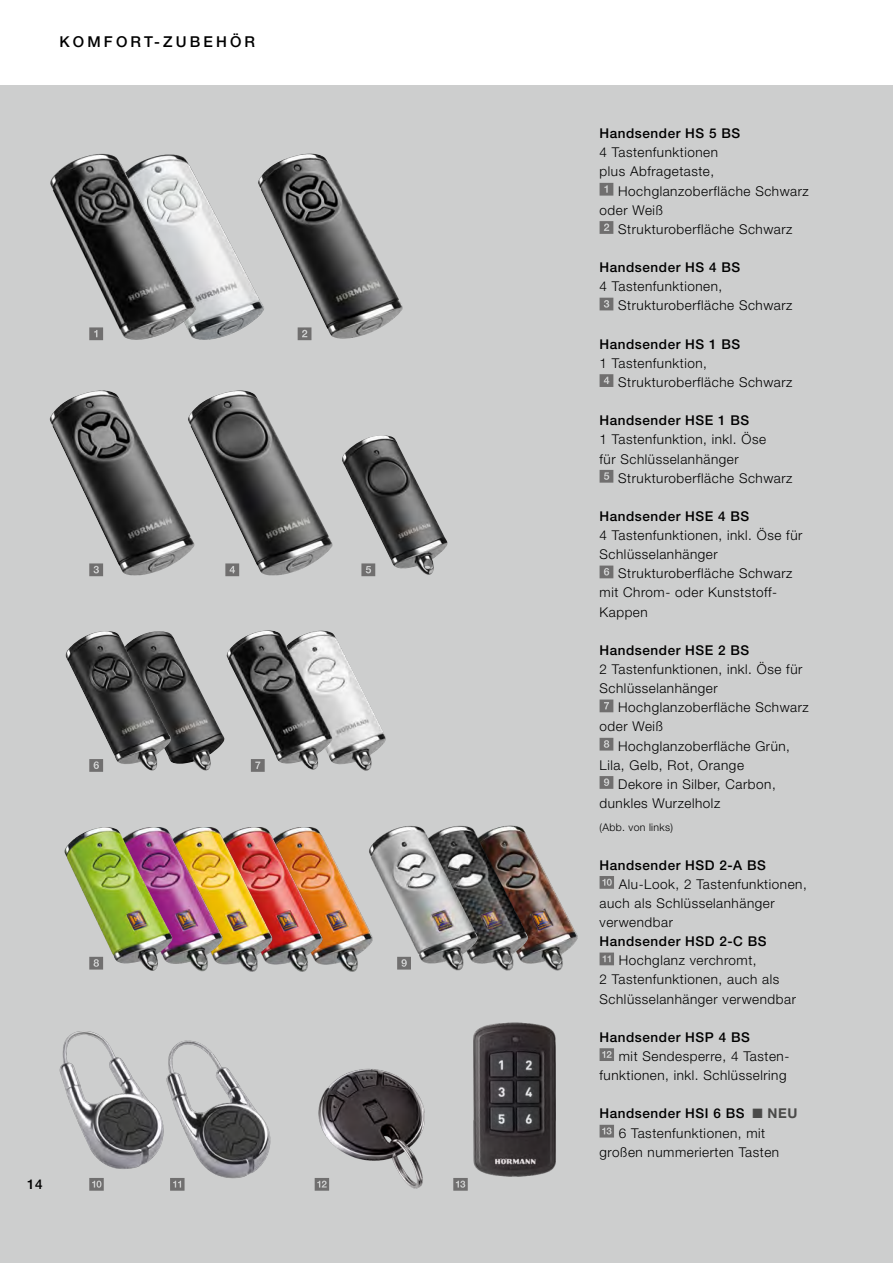
<style>
.page{position:relative;width:893px;height:1263px;background:#fff}
.page>*{position:absolute;margin:0;border:0;box-sizing:border-box;transform-origin:0 0}
.t1{font:500 15px "Hoermann Helvetica Neue";letter-spacing:.21em;color:#000}
.t2{font:300 13.5px/19.2px "Hoermann Helvetica Neue";letter-spacing:.04em;color:#000}
.t3{font:500 13.5px "Hoermann Helvetica Neue";letter-spacing:.04em;color:#000}
.t4{font:300 10.5px "Hoermann Helvetica Neue";letter-spacing:.03em;color:#000}
.s1{font-weight:700;color:#4a4a49}
</style>
<div class="page">
<div style="left:0;top:85px;width:893px;height:1178px;background:#cdcece"></div>
<svg style="left:600px;top:183px;width:13px;height:13px"></svg>
<svg style="left:600px;top:221px;width:13px;height:13px"></svg>
<svg style="left:600px;top:298px;width:13px;height:12px"></svg>
<svg style="left:600px;top:374px;width:13px;height:13px"></svg>
<svg style="left:600px;top:470px;width:13px;height:13px"></svg>
<svg style="left:600px;top:566px;width:13px;height:12px"></svg>
<svg style="left:600px;top:699px;width:13px;height:13px"></svg>
<svg style="left:600px;top:738px;width:13px;height:12px"></svg>
<svg style="left:600px;top:776px;width:13px;height:13px"></svg>
<svg style="left:600px;top:876px;width:14px;height:13px"></svg>
<svg style="left:600px;top:952px;width:14px;height:13px"></svg>
<svg style="left:600px;top:1048px;width:14px;height:13px"></svg>
<svg style="left:600px;top:1125px;width:14px;height:12px"></svg>
<img style="left:314px;top:1068px;width:111px;height:123px">
<img style="left:59px;top:1031px;width:98px;height:138px">
<img style="left:157px;top:1040px;width:114px;height:139px">
<img style="left:473px;top:1022px;width:83px;height:155px">
<svg style="left:89px;top:1178px;width:15px;height:13px"></svg>
<svg style="left:170px;top:1178px;width:15px;height:13px"></svg>
<svg style="left:315px;top:1178px;width:14px;height:13px"></svg>
<img style="left:269px;top:154px;width:134px;height:185px">
<img style="left:201px;top:168px;width:68px;height:172px">
<img style="left:50px;top:153px;width:151px;height:187px">
<svg style="left:89px;top:327px;width:14px;height:13px"></svg>
<svg style="left:298px;top:327px;width:13px;height:13px"></svg>
<img style="left:342px;top:435px;width:106px;height:142px">
<img style="left:50px;top:390px;width:138px;height:186px">
<img style="left:188px;top:390px;width:145px;height:186px">
<svg style="left:89px;top:563px;width:14px;height:13px"></svg>
<svg style="left:225px;top:563px;width:14px;height:13px"></svg>
<svg style="left:361px;top:563px;width:14px;height:13px"></svg>
<img style="left:172px;top:635px;width:53px;height:136px">
<img style="left:333px;top:634px;width:53px;height:137px">
<img style="left:65px;top:631px;width:107px;height:140px">
<img style="left:227px;top:630px;width:106px;height:141px">
<svg style="left:89px;top:759px;width:14px;height:13px"></svg>
<svg style="left:251px;top:759px;width:14px;height:13px"></svg>
<img style="left:532px;top:847px;width:46px;height:124px">
<img style="left:326px;top:844px;width:41px;height:128px">
<img style="left:276px;top:827px;width:50px;height:145px">
<img style="left:226px;top:827px;width:50px;height:145px">
<img style="left:173px;top:827px;width:53px;height:145px">
<img style="left:64px;top:827px;width:109px;height:144px">
<img style="left:482px;top:825px;width:50px;height:146px">
<img style="left:367px;top:825px;width:115px;height:146px">
<svg style="left:89px;top:957px;width:14px;height:12px"></svg>
<svg style="left:397px;top:957px;width:14px;height:12px"></svg>
<svg style="left:453px;top:1178px;width:15px;height:13px"></svg>
<p class="t1" style="left:60px;top:31px;width:197px">KOMFORT-ZUBEHÖR</p>
<p class="t3" style="left:27px;top:1174px;width:17px">14</p>
<p class="t3" style="left:600px;top:124px;width:142px">Handsender HS 5 BS</p>
<p class="t2" style="left:600px;top:142px;width:120px">4 Tastenfunktionen</p>
<p class="t2" style="left:600px;top:161px;width:116px">plus Abfragetaste,</p>
<p class="t2" style="left:618px;top:180px;width:192px">Hochglanzoberfläche Schwarz</p>
<p class="t2" style="left:600px;top:199px;width:65px">oder Weiß</p>
<p class="t2" style="left:618px;top:219px;width:176px">Strukturoberfläche Schwarz</p>
<p class="t3" style="left:600px;top:258px;width:142px">Handsender HS 4 BS</p>
<p class="t2" style="left:618px;top:276px;width:176px;text-indent:-19px">4 Tastenfunktionen,<br>Strukturoberfläche Schwarz</p>
<p class="t3" style="left:600px;top:334px;width:142px">Handsender HS 1 BS</p>
<p class="t2" style="left:618px;top:352px;width:176px;text-indent:-19px">1 Tastenfunktion,<br>Strukturoberfläche Schwarz</p>
<p class="t3" style="left:600px;top:411px;width:151px">Handsender HSE 1 BS</p>
<p class="t2" style="left:600px;top:429px;width:168px">1 Tastenfunktion, inkl. Öse für Schlüsselanhänger</p>
<p class="t2" style="left:618px;top:467px;width:176px">Strukturoberfläche Schwarz</p>
<p class="t3" style="left:600px;top:507px;width:151px">Handsender HSE 4 BS</p>
<p class="t2" style="left:600px;top:525px;width:204px">4 Tastenfunktionen, inkl. Öse für<br>Schlüsselanhänger</p>
<p class="t2" style="left:600px;top:563px;width:194px;text-indent:19px">Strukturoberfläche Schwarz mit Chrom- oder Kunststoff--<br>Kappen</p>
<p class="t3" style="left:600px;top:641px;width:151px">Handsender HSE 2 BS</p>
<p class="t2" style="left:600px;top:659px;width:204px">2 Tastenfunktionen, inkl. Öse für<br>Schlüsselanhänger</p>
<p class="t2" style="left:600px;top:697px;width:211px;text-indent:19px">Hochglanzoberfläche Schwarz oder Weiß</p>
<p class="t2" style="left:600px;top:735px;width:192px;text-indent:19px">Hochglanzoberfläche Grün,<br>Lila, Gelb, Rot, Orange</p>
<p class="t2" style="left:600px;top:773px;width:178px;text-indent:19px">Dekore in Silber, Carbon, dunkles Wurzelholz</p>
<p class="t4" style="left:600px;top:820px;width:75px">(Abb. von links)</p>
<p class="t3" style="left:600px;top:855px;width:168px">Handsender HSD 2-A BS</p>
<p class="t2" style="left:600px;top:873px;width:209px;text-indent:19px">Alu-Look, 2 Tastenfunktionen, auch als Schlüsselanhänger verwendbar</p>
<p class="t3" style="left:600px;top:932px;width:169px">Handsender HSD 2-C BS</p>
<p class="t2" style="left:600px;top:950px;width:198px;text-indent:19px">Hochglanz verchromt,<br>2 Tastenfunktionen, auch als<br>Schlüsselanhänger verwendbar</p>
<p class="t3" style="left:600px;top:1027px;width:152px">Handsender HSP 4 BS</p>
<p class="t2" style="left:600px;top:1046px;width:191px;text-align:right">mit Sendesperre, 4 Tasten&shy;funktionen, inkl. Schlüsselring</p>
<p class="t3" style="left:600px;top:1104px;width:199px">Handsender HSI 6 BS <span class="s1">■ NEU</span></p>
<p class="t2" style="left:619px;top:1122px;width:148px">6 Tastenfunktionen, mit</p>
<p class="t2" style="left:600px;top:1141px;width:181px">großen nummerierten Tasten</p>
</div>
